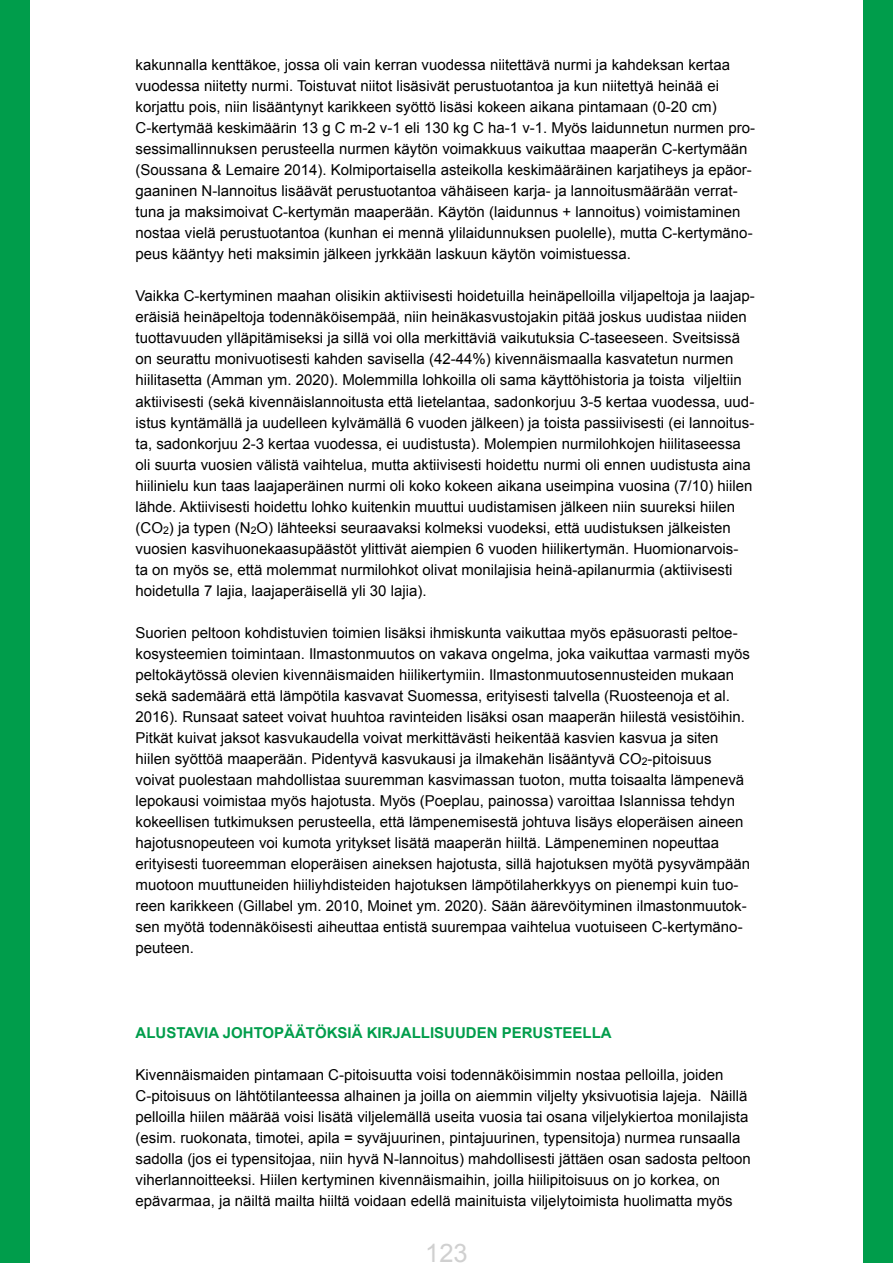
<style>
.page{position:relative;width:893px;height:1263px;background:#fff}
.page>*{position:absolute;margin:0;border:0;box-sizing:border-box;transform-origin:0 0}
.t1{font:25.5px "Arial";color:#d0d0d0}
.t2{font:15px/21px "Arial";color:#000}
.t3{font:700 15px "Arial";color:#009d4b}
</style>
<div class="page">
<div style="left:863px;top:0;width:30px;height:1263px;background:#009d4b"></div>
<div style="left:0;top:0;width:30px;height:1263px;background:#009d4b"></div>
<p class="t2" style="left:136px;top:55px;width:621px">kakunnalla kenttäkoe, jossa oli vain kerran vuodessa niitettävä nurmi ja kahdeksan kertaa vuodessa niitetty nurmi. Toistuvat niitot lisäsivät perustuotantoa ja kun niitettyä heinää ei korjattu pois, niin lisääntynyt karikkeen syöttö lisäsi kokeen aikana pintamaan (0-20 cm)<br>C-kertymää keskimäärin 13 g C m-2 v-1 eli 130 kg C ha-1 v-1. Myös laidunnetun nurmen pro&shy;sessimallinnuksen perusteella nurmen käytön voimakkuus vaikuttaa maaperän C-kertymään (Soussana &amp; Lemaire 2014). Kolmiportaisella asteikolla keskimääräinen karjatiheys ja epäor&shy;gaaninen N-lannoitus lisäävät perustuotantoa vähäiseen karja- ja lannoitusmäärään verrat&shy;tuna ja maksimoivat C-kertymän maaperään. Käytön (laidunnus + lannoitus) voimistaminen nostaa vielä perustuotantoa (kunhan ei mennä ylilaidunnuksen puolelle), mutta C-kertymäno&shy;peus kääntyy heti maksimin jälkeen jyrkkään laskuun käytön voimistuessa.</p>
<p class="t2" style="left:136px;top:286px;width:621px">Vaikka C-kertyminen maahan olisikin aktiivisesti hoidetuilla heinäpelloilla viljapeltoja ja laajap&shy;eräisiä heinäpeltoja todennäköisempää, niin heinäkasvustojakin pitää joskus uudistaa niiden tuottavuuden ylläpitämiseksi ja sillä voi olla merkittäviä vaikutuksia C-taseeseen. Sveitsissä on seurattu monivuotisesti kahden savisella (42-44%) kivennäismaalla kasvatetun nurmen hiilitasetta (Amman ym. 2020). Molemmilla lohkoilla oli sama käyttöhistoria ja toista viljeltiin aktiivisesti (sekä kivennäislannoitusta että lietelantaa, sadonkorjuu 3-5 kertaa vuodessa, uud&shy;istus kyntämällä ja uudelleen kylvämällä 6 vuoden jälkeen) ja toista passiivisesti (ei lannoitus&shy;ta, sadonkorjuu 2-3 kertaa vuodessa, ei uudistusta). Molempien nurmilohkojen hiilitaseessa oli suurta vuosien välistä vaihtelua, mutta aktiivisesti hoidettu nurmi oli ennen uudistusta aina hiilinielu kun taas laajaperäinen nurmi oli koko kokeen aikana useimpina vuosina (7/10) hiilen lähde. Aktiivisesti hoidettu lohko kuitenkin muuttui uudistamisen jälkeen niin suureksi hiilen (CO<sub>2</sub>) ja typen (N<sub>2</sub>O) lähteeksi seuraavaksi kolmeksi vuodeksi, että uudistuksen jälkeisten vuosien kasvihuonekaasupäästöt ylittivät aiempien 6 vuoden hiilikertymän. Huomionarvois-<br>ta on myös se, että molemmat nurmilohkot olivat monilajisia heinä-apilanurmia (aktiivisesti hoidetulla 7 lajia, laajaperäisellä yli 30 lajia).</p>
<p class="t2" style="left:136px;top:622px;width:616px">Suorien peltoon kohdistuvien toimien lisäksi ihmiskunta vaikuttaa myös epäsuorasti peltoe&shy;kosysteemien toimintaan. Ilmastonmuutos on vakava ongelma, joka vaikuttaa varmasti myös peltokäytössä olevien kivennäismaiden hiilikertymiin. Ilmastonmuutosennusteiden mukaan sekä sademäärä että lämpötila kasvavat Suomessa, erityisesti talvella (Ruosteenoja et al.<br>2016). Runsaat sateet voivat huuhtoa ravinteiden lisäksi osan maaperän hiilestä vesistöihin.<br>Pitkät kuivat jaksot kasvukaudella voivat merkittävästi heikentää kasvien kasvua ja siten hiilen syöttöä maaperään. Pidentyvä kasvukausi ja ilmakehän lisääntyvä CO<sub>2</sub>-pitoisuus voivat puolestaan mahdollistaa suuremman kasvimassan tuoton, mutta toisaalta lämpenevä lepokausi voimistaa myös hajotusta. Myös (Poeplau, painossa) varoittaa Islannissa tehdyn kokeellisen tutkimuksen perusteella, että lämpenemisestä johtuva lisäys eloperäisen aineen hajotusnopeuteen voi kumota yritykset lisätä maaperän hiiltä. Lämpeneminen nopeuttaa erityisesti tuoreemman eloperäisen aineksen hajotusta, sillä hajotuksen myötä pysyvämpään muotoon muuttuneiden hiiliyhdisteiden hajotuksen lämpötilaherkkyys on pienempi kuin tuo&shy;reen karikkeen (Gillabel ym. 2010, Moinet ym. 2020). Sään äärevöityminen ilmastonmuutok&shy;sen myötä todennäköisesti aiheuttaa entistä suurempaa vaihtelua vuotuiseen C-kertymäno&shy;peuteen.</p>
<p class="t3" style="left:136px;top:1023px;width:478px">ALUSTAVIA JOHTOPÄÄTÖKSIÄ KIRJALLISUUDEN PERUSTEELLA</p>
<p class="t2" style="left:136px;top:1065px;width:617px">Kivennäismaiden pintamaan C-pitoisuutta voisi todennäköisimmin nostaa pelloilla, joiden C-pitoisuus on lähtötilanteessa alhainen ja joilla on aiemmin viljelty yksivuotisia lajeja. Näillä pelloilla hiilen määrää voisi lisätä viljelemällä useita vuosia tai osana viljelykiertoa monilajista (esim. ruokonata, timotei, apila = syväjuurinen, pintajuurinen, typensitoja) nurmea runsaalla sadolla (jos ei typensitojaa, niin hyvä N-lannoitus) mahdollisesti jättäen osan sadosta peltoon viherlannoitteeksi. Hiilen kertyminen kivennäismaihin, joilla hiilipitoisuus on jo korkea, on epävarmaa, ja näiltä mailta hiiltä voidaan edellä mainituista viljelytoimista huolimatta myös</p>
<h1 class="t1" style="left:425px;top:1236px;width:44px">123</h1>
</div>
